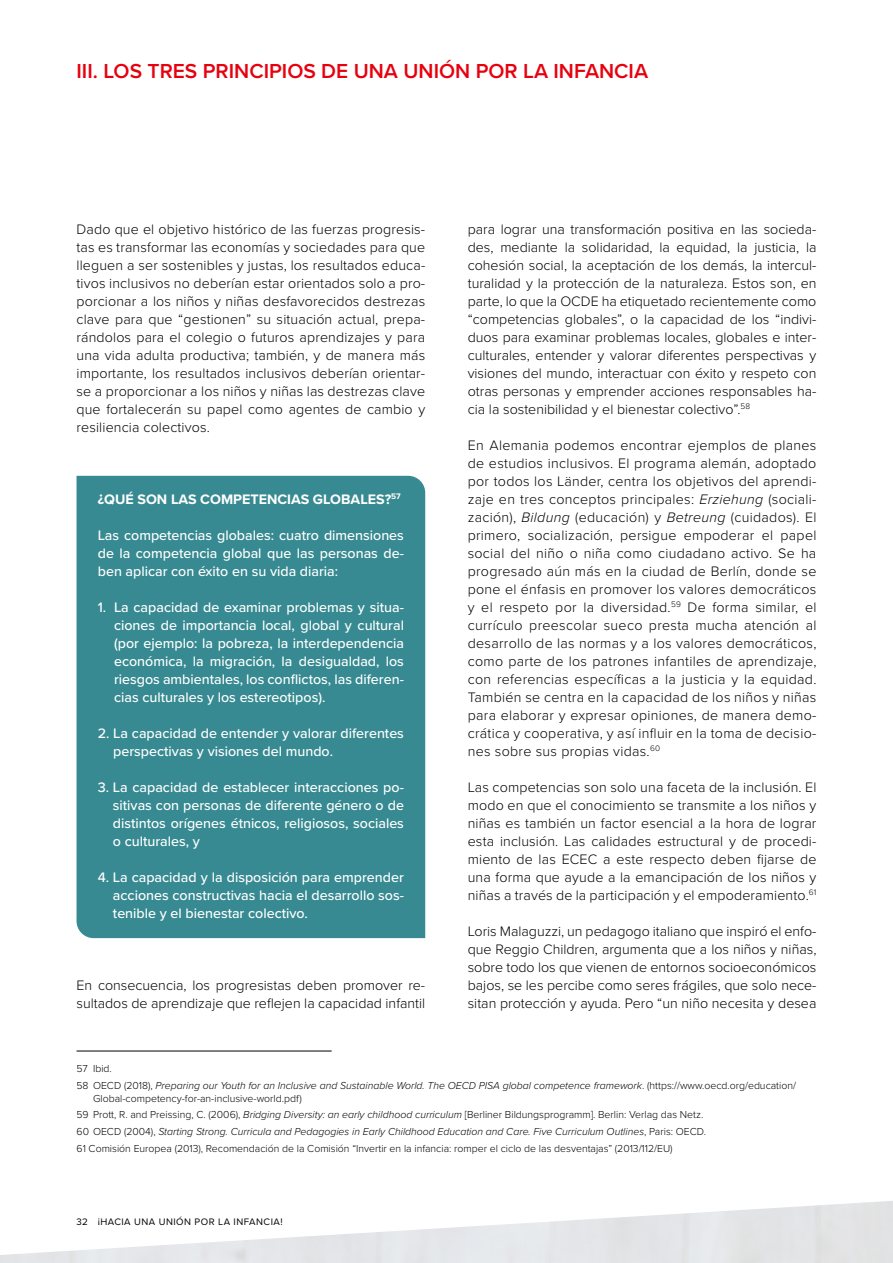
<style>
.page{position:relative;width:893px;height:1263px;background:#fff}
.page>*{position:absolute;margin:0;border:0;box-sizing:border-box;transform-origin:0 0}
.t1{font:600 21px "Proxima Nova";color:#e7000e}
.t2{font:300 14.25px/18px "Proxima Nova";color:#000;text-align:justify}
.t3{font:500 14.25px/18px "Proxima Nova";color:#fff;text-align:justify}
.t4{font:700 14.25px "Proxima Nova";color:#fff}
.t5{font:300 10.5px/16.8px "Proxima Nova";color:#000}
.t6{font:italic 300 10.5px/16.8px "Proxima Nova";color:#000}
.t7{font:9.75px "Proxima Nova";letter-spacing:.05em;color:#000}
.s1{font-style:italic}
.s2{font-style:normal}
</style>
<div class="page">
<div style="left:77px;top:476px;width:348px;height:462px;background:#378a91"></div>
<hr style="left:77px;top:1051px;width:255px;height:1px;background:#000">
<h1 class="t1" style="left:77px;top:56px;width:573px">III. LOS TRES PRINCIPIOS DE UNA UNIÓN POR LA INFANCIA</h1>
<p class="t2" style="left:77px;top:219px;width:350px">Dado que el objetivo histórico de las fuerzas progresis&shy;tas es transformar las economías y sociedades para que lleguen a ser sostenibles y justas, los resultados educa&shy;tivos inclusivos no deberían estar orientados solo a pro&shy;porcionar a los niños y niñas desfavorecidos destrezas clave para que “gestionen” su situación actual, prepa&shy;rándolos para el colegio o futuros aprendizajes y para una vida adulta productiva; también, y de manera más importante, los resultados inclusivos deberían orientar&shy;se a proporcionar a los niños y niñas las destrezas clave que fortalecerán su papel como agentes de cambio y resiliencia colectivos.</p>
<p class="t4" style="left:98px;top:489px;width:304px">¿QUÉ SON LAS COMPETENCIAS GLOBALES?<sup>57</sup></p>
<p class="t3" style="left:98px;top:526px;width:308px">Las competencias globales: cuatro dimensiones de la competencia global que las personas de&shy;ben aplicar con éxito en su vida diaria:</p>
<p class="t3" style="left:114px;top:598px;width:291px;text-indent:-16px">1. La capacidad de examinar problemas y situa&shy;ciones de importancia local, global y cultural (por ejemplo: la pobreza, la interdependencia económica, la migración, la desigualdad, los riesgos ambientales, los conflictos, las diferen&shy;cias culturales y los estereotipos).</p>
<p class="t3" style="left:113px;top:724px;width:292px;text-indent:-15px">2. La capacidad de entender y valorar diferentes perspectivas y visiones del mundo.</p>
<p class="t3" style="left:113px;top:778px;width:293px;text-indent:-15px">3. La capacidad de establecer interacciones po&shy;sitivas con personas de diferente género o de distintos orígenes étnicos, religiosos, sociales o culturales, y</p>
<p class="t3" style="left:113px;top:868px;width:292px;text-indent:-15px">4. La capacidad y la disposición para emprender acciones constructivas hacia el desarrollo sos&shy;tenible y el bienestar colectivo.</p>
<p class="t2" style="left:77px;top:975px;width:350px">En consecuencia, los progresistas deben promover re&shy;sultados de aprendizaje que reflejen la capacidad infantil</p>
<p class="t2" style="left:468px;top:219px;width:350px">para lograr una transformación positiva en las socieda&shy;des, mediante la solidaridad, la equidad, la justicia, la cohesión social, la aceptación de los demás, la intercul&shy;turalidad y la protección de la naturaleza. Estos son, en parte, lo que la OCDE ha etiquetado recientemente como “competencias globales”, o la capacidad de los “indivi&shy;duos para examinar problemas locales, globales e inter&shy;culturales, entender y valorar diferentes perspectivas y visiones del mundo, interactuar con éxito y respeto con otras personas y emprender acciones responsables ha&shy;cia la sostenibilidad y el bienestar colectivo”.<sup>58</sup></p>
<p class="t2" style="left:468px;top:435px;width:350px">En Alemania podemos encontrar ejemplos de planes de estudios inclusivos. El programa alemán, adoptado por todos los Länder, centra los objetivos del aprendi&shy;zaje en tres conceptos principales: <span class="s1">Erziehung</span> (sociali&shy;zación), <span class="s1">Bildung</span> (educación) y <span class="s1">Betreung</span> (cuidados). El primero, socialización, persigue empoderar el papel social del niño o niña como ciudadano activo. Se ha progresado aún más en la ciudad de Berlín, donde se pone el énfasis en promover los valores democráticos y el respeto por la diversidad.<sup>59</sup> De forma similar, el currículo preescolar sueco presta mucha atención al desarrollo de las normas y a los valores democráticos, como parte de los patrones infantiles de aprendizaje, con referencias específicas a la justicia y la equidad.<br>También se centra en la capacidad de los niños y niñas para elaborar y expresar opiniones, de manera demo&shy;crática y cooperativa, y así influir en la toma de decisio&shy;nes sobre sus propias vidas.<sup>60</sup></p>
<p class="t2" style="left:468px;top:777px;width:350px">Las competencias son solo una faceta de la inclusión. El modo en que el conocimiento se transmite a los niños y niñas es también un factor esencial a la hora de lograr esta inclusión. Las calidades estructural y de procedi&shy;miento de las ECEC a este respecto deben fijarse de una forma que ayude a la emancipación de los niños y niñas a través de la participación y el empoderamiento.<sup>61</sup></p>
<p class="t2" style="left:468px;top:921px;width:350px">Loris Malaguzzi, un pedagogo italiano que inspiró el enfo&shy;que Reggio Children, argumenta que a los niños y niñas, sobre todo los que vienen de entornos socioeconómicos bajos, se les percibe como seres frágiles, que solo nece&shy;sitan protección y ayuda. Pero “un niño necesita y desea</p>
<p class="t6" style="left:77px;top:1060px;width:721px"><span class="s2">57 Ibid.<br>58 OECD (2018),</span> Preparing our Youth for an Inclusive and Sustainable World. The OECD PISA global competence framework<span class="s2">. (https://www.oecd.org/education/</span></p>
<p class="t5" style="left:77px;top:1089px;width:631px;text-indent:16px">Global-competency-for-an-inclusive-world.pdf)<br>59 Prott, R. and Preissing, C. (2006), <span class="s1">Bridging Diversity: an early childhood curriculum</span> [Berliner Bildungsprogramm]. Berlin: Verlag das Netz.<br>60 OECD (2004), <span class="s1">Starting Strong. Curricula and Pedagogies in Early Childhood Education and Care. Five Curriculum Outlines</span>, Paris: OECD.<br>61 Comisión Europea (2013), Recomendación de la Comisión “Invertir en la infancia: romper el ciclo de las desventajas” (2013/112/EU)</p>
<p class="t7" style="left:77px;top:1214px;width:208px">32 ¡HACIA UNA UNIÓN POR LA INFANCIA!</p>
</div>
